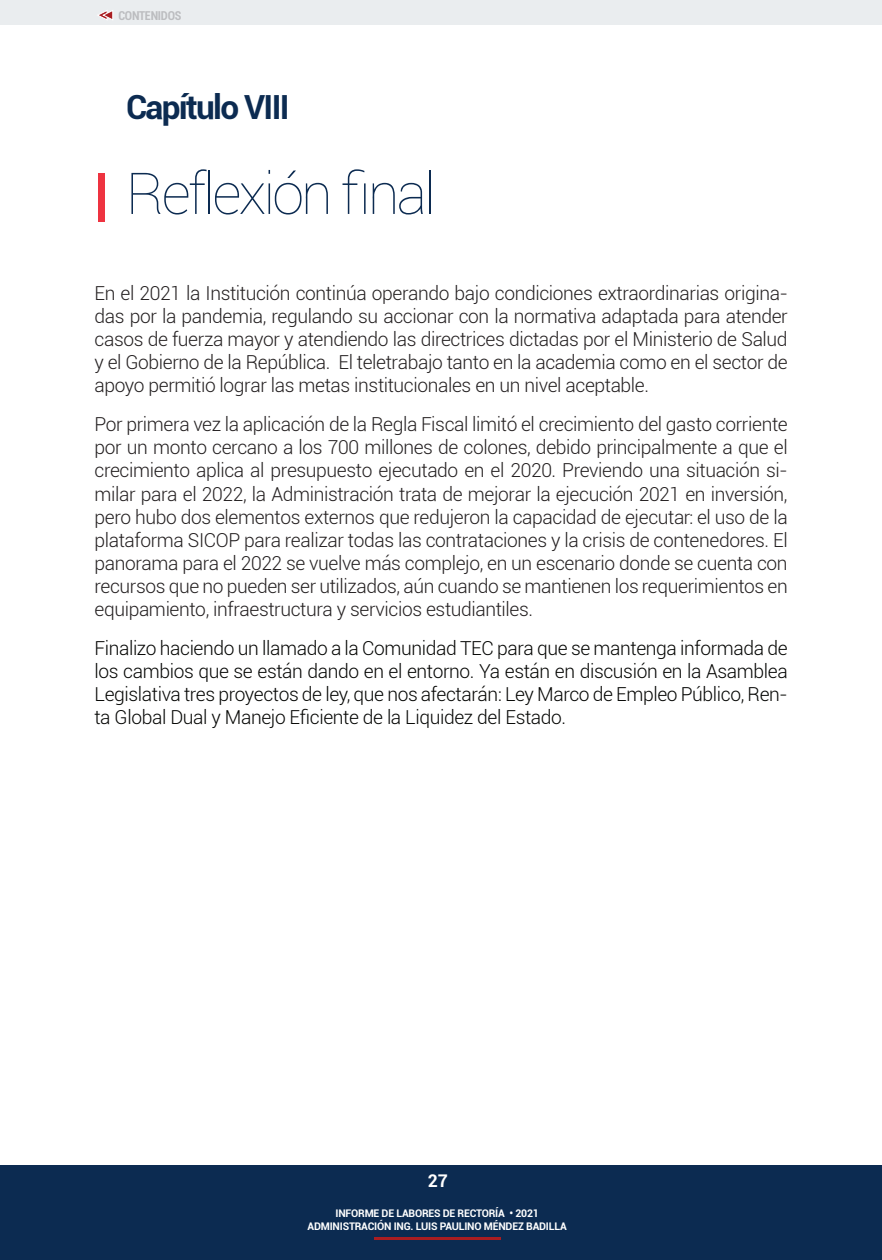
<style>
.page{position:relative;width:882px;height:1260px;background:#fff}
.page>*{position:absolute;margin:0;border:0;box-sizing:border-box;transform-origin:0 0}
.t1{font:100 57.75px "Roboto";letter-spacing:-.05em;color:#0c2b51}
.t2{font:700 33.25px "Roboto";letter-spacing:-.05em;color:#0c2b51}
.t3{font:300 19.25px/23.1px "Roboto";letter-spacing:-.02em;color:#231f20;text-align:justify}
.t4{font:300 19.25px/23.1px "Roboto";letter-spacing:-.02em;color:#040503;text-align:justify}
.t5{font:700 17.5px "Roboto";color:#fff}
.t6{font:700 condensed 12.25px "Roboto";letter-spacing:-.02em;color:#bcbdc0}
.t7{font:700 10.5px/12.1px "Roboto";letter-spacing:-.02em;color:#fff;text-align:center}
.s1{font-weight:700;color:#ee3340}
</style>
<div class="page">
<div style="left:0;top:1166px;width:882px;height:94px;background:#0c2b51"></div>
<hr style="left:375px;top:1237px;width:126px;height:3px;background:#a91d21">
<div style="left:0;top:0;width:882px;height:25px;background:#eaedef"></div>
<svg style="left:97px;top:10px;width:16px;height:10px"></svg>
<p class="t6" style="left:118px;top:7px;width:65px">CONTENIDOS</p>
<h2 class="t2" style="left:126px;top:84px;width:165px">Capítulo VIII</h2>
<h1 class="t1" style="left:94px;top:153px;width:343px"><span class="s1">|</span> Reflexión final</h1>
<p class="t3" style="left:94px;top:281px;width:695px">En el 2021 la Institución continúa operando bajo condiciones extraordinarias origina&shy;das por la pandemia, regulando su accionar con la normativa adaptada para atender casos de fuerza mayor y atendiendo las directrices dictadas por el Ministerio de Salud y el Gobierno de la República. El teletrabajo tanto en la academia como en el sector de apoyo permitió lograr las metas institucionales en un nivel aceptable.</p>
<p class="t3" style="left:94px;top:412px;width:695px">Por primera vez la aplicación de la Regla Fiscal limitó el crecimiento del gasto corriente por un monto cercano a los 700 millones de colones, debido principalmente a que el crecimiento aplica al presupuesto ejecutado en el 2020. Previendo una situación si&shy;milar para el 2022, la Administración trata de mejorar la ejecución 2021 en inversión, pero hubo dos elementos externos que redujeron la capacidad de ejecutar: el uso de la plataforma SICOP para realizar todas las contrataciones y la crisis de contenedores. El panorama para el 2022 se vuelve más complejo, en un escenario donde se cuenta con recursos que no pueden ser utilizados, aún cuando se mantienen los requerimientos en equipamiento, infraestructura y servicios estudiantiles.</p>
<p class="t4" style="left:94px;top:636px;width:695px">Finalizo haciendo un llamado a la Comunidad TEC para que se mantenga informada de los cambios que se están dando en el entorno. Ya están en discusión en la Asamblea Legislativa tres proyectos de ley, que nos afectarán: Ley Marco de Empleo Público, Ren&shy;ta Global Dual y Manejo Eficiente de la Liquidez del Estado.</p>
<p class="t5" style="left:428px;top:1169px;width:21px">27</p>
<p class="t7" style="left:308px;top:1207px;width:261px">INFORME DE LABORES DE RECTORÍA • 2021<br>ADMINISTRACIÓN ING. LUIS PAULINO MÉNDEZ BADILLA</p>
</div>
